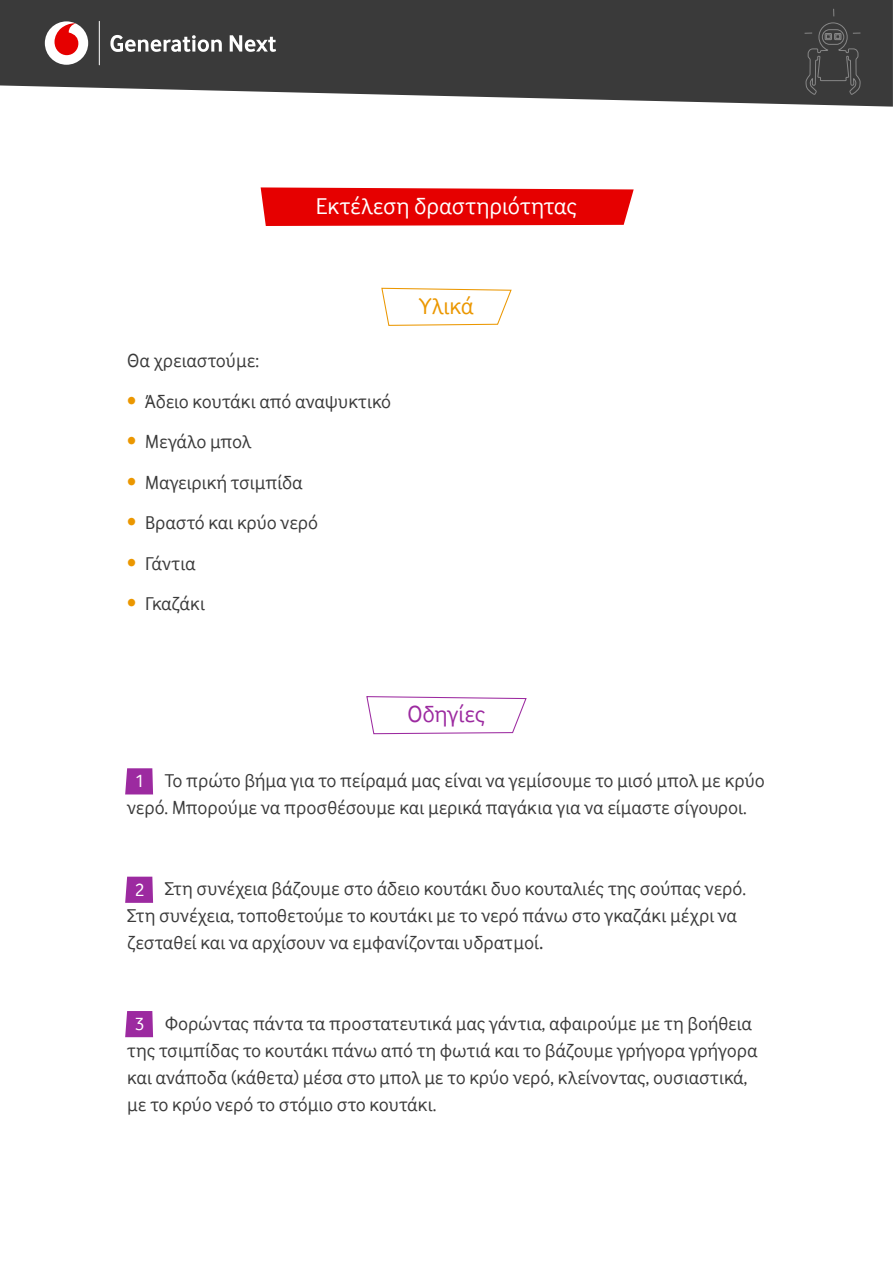
<style>
.page{position:relative;width:893px;height:1263px;background:#fff}
.page>*{position:absolute;margin:0;border:0;box-sizing:border-box;transform-origin:0 0}
.t1{font:24px "Vodafone Rg Greek";color:#fff}
.t2{font:24px "Vodafone Rg Greek";letter-spacing:-.005em;color:#9c2aa0}
.t3{font:24px "Vodafone Rg Greek";color:#eb9700}
.t4{font:19.5px/27px "Vodafone Rg Greek";color:#3a3a3a}
.t5{font:19.5px "Vodafone Rg Greek";letter-spacing:-.02em;color:#3a3a3a}
.t6{font:18.6px "Vodafone Rg Greek";color:#fff}
.s1{color:#eb9700}
.s2{font-family:"Myriad Pro"}
</style>
<div class="page">
<svg style="left:0;top:0;width:893px;height:107px;background:#505050"></svg>
<svg style="left:261px;top:187px;width:373px;height:39px;background:#e71212"></svg>
<div style="left:45px;top:21px;width:43px;height:44px;background:#fff;border-radius:50%"></div>
<svg style="left:54px;top:23px;width:24px;height:32px"></svg>
<svg style="left:110px;top:35px;width:112px;height:17px"></svg>
<svg style="left:230px;top:35px;width:46px;height:17px"></svg>
<hr style="left:99px;top:21px;width:1px;height:44px;background:#fff">
<svg style="left:366px;top:696px;width:161px;height:39px"></svg>
<svg style="left:125px;top:768px;width:28px;height:26px"></svg>
<svg style="left:381px;top:287px;width:131px;height:39px"></svg>
<svg style="left:805px;top:9px;width:55px;height:86px;background:#434343"></svg>
<svg style="left:125px;top:877px;width:28px;height:26px"></svg>
<svg style="left:125px;top:1011px;width:28px;height:26px"></svg>
<p class="t1" style="left:316px;top:192px;width:263px">Εκτέλεση δραστηριότητας</p>
<p class="t4" style="left:127px;top:347px;width:134px">Θα χρειαστούµε:</p>
<p class="t4" style="left:127px;top:388px;width:266px"><span class="s1">•</span> Άδειο κουτάκι από αναψυκτικό</p>
<p class="t4" style="left:127px;top:428px;width:126px"><span class="s1">•</span> Μεγάλο µπολ</p>
<p class="t4" style="left:127px;top:469px;width:177px"><span class="s1">•</span> Μαγειρική τσιµπίδα</p>
<p class="t4" style="left:127px;top:509px;width:192px"><span class="s1">•</span> Βραστό και κρύο νερό</p>
<p class="t4" style="left:127px;top:550px;width:70px"><span class="s1">•</span> Γάντια</p>
<p class="t5" style="left:127px;top:593px;width:80px"><span class="s1">•</span> Γκαζάκι</p>
<p class="t3" style="left:419px;top:292px;width:57px">Υλικά</p>
<p class="t2" style="left:407px;top:701px;width:80px">Οδηγίες</p>
<p class="t4" style="left:127px;top:767px;width:639px;text-indent:38px">Το πρώτο βήµα για το πείραµά µας είναι να γεµίσουµε το µισό µπολ µε κρύο νερό. Μπορούµε να προσθέσουµε και µερικά παγάκια για να είµαστε σίγουροι.</p>
<p class="t6" style="left:135px;top:770px;width:11px">1</p>
<p class="t4" style="left:127px;top:875px;width:620px;text-indent:38px">Στη συνέχεια βάζουµε στο άδειο κουτάκι δυο κουταλιές της σούπας νερό.<br>Στη συνέχεια, τοποθετούµε το κουτάκι µε το νερό πάνω στο γκαζάκι µέχρι να ζεσταθεί και να αρχίσουν να εµφανίζονται υδρατµοί<span class="s2">.</span></p>
<p class="t6" style="left:135px;top:879px;width:11px">2</p>
<p class="t4" style="left:127px;top:1010px;width:632px;text-indent:38px">Φορώντας πάντα τα προστατευτικά µας γάντια, αφαιρούµε µε τη βοήθεια της τσιµπίδας το κουτάκι πάνω από τη φωτιά και το βάζουµε γρήγορα γρήγορα και ανάποδα (κάθετα) µέσα στο µπολ µε το κρύο νερό, κλείνοντας, ουσιαστικά, µε το κρύο νερό το στόµιο στο κουτάκι.</p>
<p class="t6" style="left:135px;top:1013px;width:11px">3</p>
</div>
